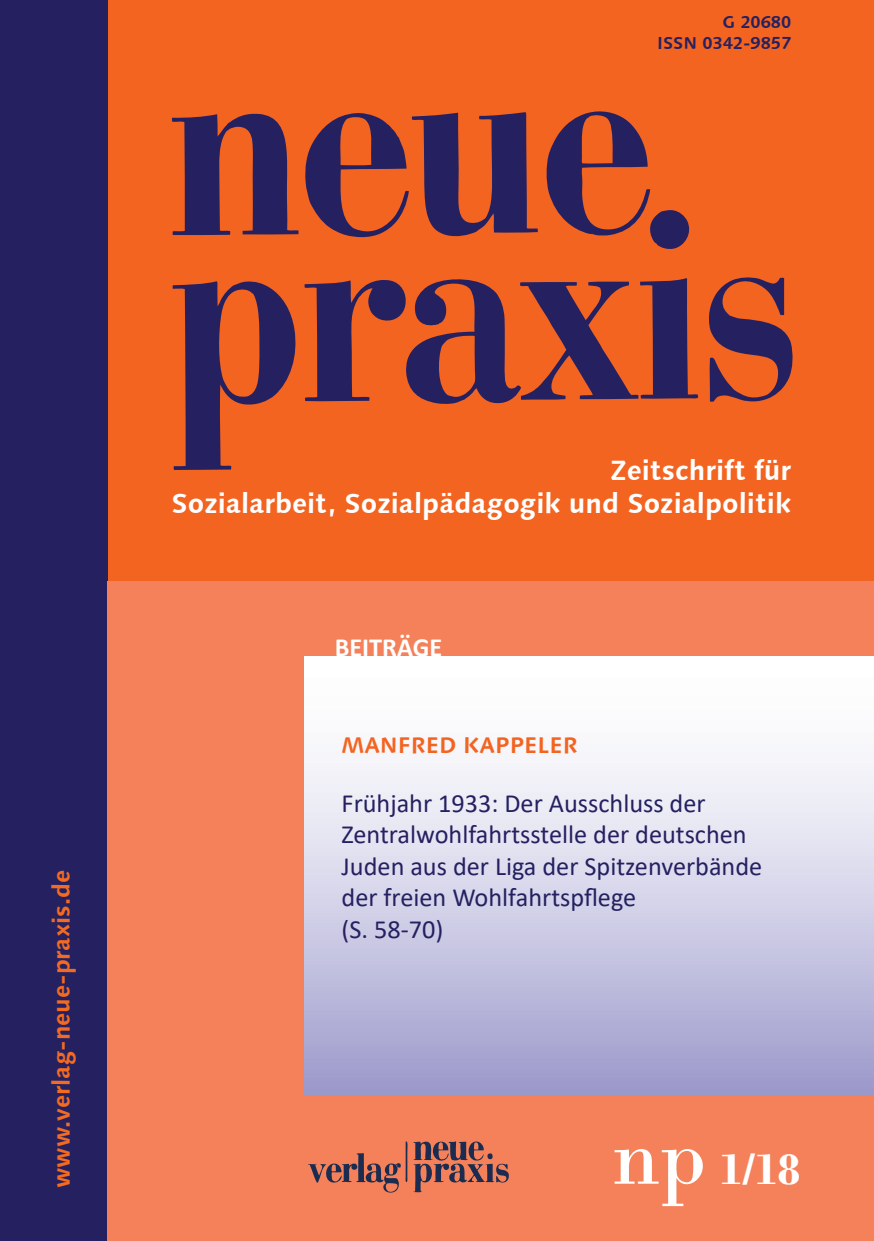
<style>
.page{position:relative;width:874px;height:1241px;background:#fff}
.page>*{position:absolute;margin:0;border:0;box-sizing:border-box;transform-origin:0 0}
.t1{font:700 45.5px "Bodoni";color:#fff}
.t2{font:700 28px/33.6px "Linotype Syntax";color:#fff;text-align:right}
.t3{font:26.25px/31.5px "Calibri";color:#252161}
.t4{font:700 26.25px "Calibri";color:#fff}
.t5{font:700 24.5px "Linotype Syntax";color:#f36a21}
.t6{font:700 22.75px "Linotype Syntax";color:#f36421}
.t7{font:700 17.5px/21px "Linotype Syntax";color:#252161;text-align:right}
.s1{font-weight:400;font-size:87.5px}
</style>
<div class="page">
<div style="left:107px;top:0;width:766px;height:581px;background:#f36421"></div>
<div style="left:0;top:0;width:107px;height:1240px;background:#252161"></div>
<div style="left:107px;top:581px;width:766px;height:659px;background:#f4815a"></div>
<div style="left:304px;top:656px;width:569px;height:438px;background:linear-gradient(to bottom,#fff,#a3a0cf)"></div>
<svg style="left:308px;top:1141px;width:201px;height:52px"></svg>
<svg style="left:305px;top:112px;width:232px;height:126px"></svg>
<svg style="left:172px;top:113px;width:126px;height:122px"></svg>
<svg style="left:546px;top:111px;width:144px;height:138px"></svg>
<svg style="left:709px;top:277px;width:84px;height:125px"></svg>
<svg style="left:172px;top:281px;width:124px;height:189px"></svg>
<svg style="left:304px;top:278px;width:394px;height:126px"></svg>
<p class="t7" style="left:656px;top:12px;width:135px">G 20680<br>ISSN 0342-9857</p>
<p class="t5" style="left:46px;top:1187px;width:320px;rotate:-90deg">www.verlag-neue-praxis.de</p>
<p class="t2" style="left:171px;top:453px;width:621px">Zeitschrift für<br>Sozialarbeit, Sozialpädagogik und Sozialpolitik</p>
<p class="t4" style="left:334px;top:628px;width:109px">BEITRÄGE</p>
<p class="t6" style="left:341px;top:730px;width:238px">MANFRED KAPPELER</p>
<p class="t3" style="left:341px;top:786px;width:422px">Frühjahr 1933: Der Ausschluss der<br>Zentralwohlfahrtsstelle der deutschen<br>Juden aus der Liga der Spitzenverbände der freien Wohlfahrtspflege<br>(S. 58-70)</p>
<h1 class="t1" style="left:611px;top:1141px;width:189px"><span class="s1">np</span> 1/18</h1>
</div>
